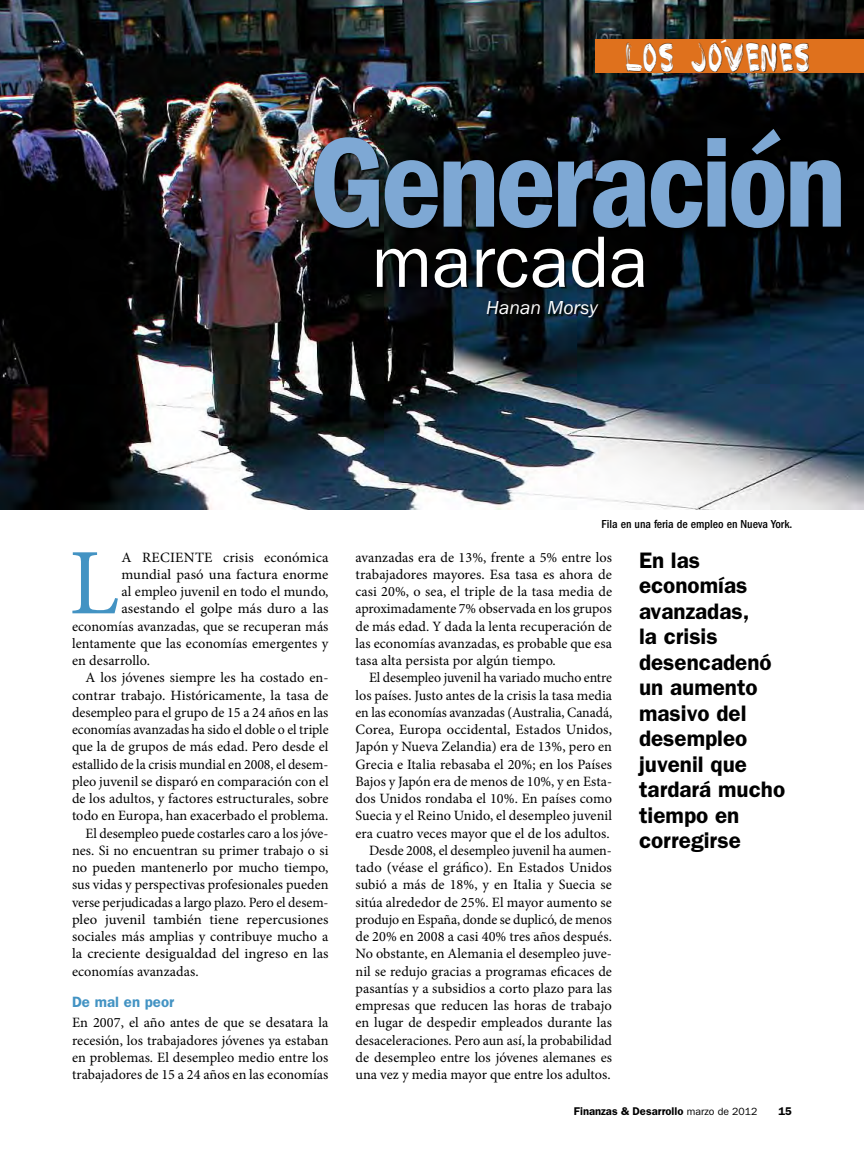
<style>
.page{position:relative;width:864px;height:1161px;background:#fff}
.page>*{position:absolute;margin:0;border:0;box-sizing:border-box;transform-origin:0 0}
.t1{font:132px "ITC Franklin Gothic Std Dm Cd";letter-spacing:-.035em;color:#7ea8d4}
.t2{font:93.9px "Minion Pro";color:#4393c3}
.t3{font:73.05px "ITC Franklin Gothic Std";color:#fff}
.t4{font:28.5px "Brushed";letter-spacing:.07em;color:#fff}
.t5{font:600 22.5px/25.5px "ITC Franklin Gothic Std";color:#000}
.t6{font:21px "ITC Franklin Gothic Std Hvy It";color:#fff}
.t7{font:italic 19.5px "ITC Franklin Gothic Std";color:#fff}
.t8{font:600 15px "ITC Franklin Gothic Std";letter-spacing:.005em;color:#4393c3}
.t9{font:14.25px/17.2px "Minion Pro";color:#000;text-align:justify}
.t10{font:500 condensed 12px "ITC Franklin Gothic Std";color:#000}
.t11{font:600 11.25px "ITC Franklin Gothic Std";color:#000}
.s1{font-weight:400;font-size:10.5px}
</style>
<div class="page">
<img style="left:0;top:0;width:864px;height:509px">
<div style="left:378px;top:237px;width:268px;height:52px;background:#000;opacity:.75"></div>
<div style="left:315px;top:129px;width:528px;height:102px;background:#000"></div>
<div style="left:488px;top:303px;width:112px;height:16px;background:#000;opacity:.75"></div>
<div style="left:595px;top:39px;width:269px;height:34px;background:#df711d"></div>
<div style="left:626px;top:43px;width:183px;height:29px;background:#000;opacity:.75"></div>
<p class="t6" style="left:717px;top:36px;width:12px">´</p>
<p class="t4" style="left:626px;top:43px;width:185px">LOS JOVENES</p>
<p class="t1" style="left:309px;top:107px;width:539px">Generación</p>
<p class="t3" style="left:372px;top:220px;width:278px">marcada</p>
<p class="t7" style="left:486px;top:297px;width:113px">Hanan Morsy</p>
<p class="t2" style="left:69px;top:520px;width:52px">L</p>
<p class="t9" style="left:122px;top:548px;width:31px">a reciente</p>
<p class="t9" style="left:223px;top:548px;width:107px">crisis económica</p>
<p class="t9" style="left:121px;top:566px;width:209px">mundial pasó una factura enorme</p>
<p class="t9" style="left:121px;top:583px;width:209px">al empleo juvenil en todo el mundo,</p>
<p class="t9" style="left:121px;top:600px;width:209px">asestando el golpe más duro a las</p>
<p class="t9" style="left:72px;top:617px;width:258px">economías avanzadas, que se recuperan más</p>
<p class="t9" style="left:72px;top:635px;width:258px">lentamente que las economías emergentes y</p>
<p class="t9" style="left:72px;top:652px;width:80px">en desarrollo.</p>
<p class="t9" style="left:86px;top:669px;width:245px">A los jóvenes siempre les ha costado en-</p>
<p class="t9" style="left:72px;top:686px;width:258px">contrar trabajo. Históricamente, la tasa de</p>
<p class="t9" style="left:72px;top:704px;width:258px">desempleo para el grupo de 15 a 24 años en las</p>
<p class="t9" style="left:72px;top:721px;width:258px">economías avanzadas ha sido el doble o el triple</p>
<p class="t9" style="left:72px;top:738px;width:258px">que la de grupos de más edad. Pero desde el</p>
<p class="t9" style="left:72px;top:755px;width:258px">estallido de la crisis mundial en 2008, el desem-</p>
<p class="t9" style="left:72px;top:773px;width:258px">pleo juvenil se disparó en comparación con el</p>
<p class="t9" style="left:72px;top:790px;width:258px">de los adultos, y factores estructurales, sobre</p>
<p class="t9" style="left:72px;top:807px;width:258px">todo en Europa, han exacerbado el problema.</p>
<p class="t9" style="left:86px;top:824px;width:245px">El desempleo puede costarles caro a los jóve-</p>
<p class="t9" style="left:72px;top:842px;width:258px">nes. Si no encuentran su primer trabajo o si</p>
<p class="t9" style="left:72px;top:859px;width:258px">no pueden mantenerlo por mucho tiempo,</p>
<p class="t9" style="left:72px;top:876px;width:258px">sus vidas y perspectivas profesionales pueden</p>
<p class="t9" style="left:72px;top:893px;width:258px">verse perjudicadas a largo plazo. Pero el desem-</p>
<p class="t9" style="left:72px;top:911px;width:258px">pleo juvenil también tiene repercusiones</p>
<p class="t9" style="left:72px;top:928px;width:258px">sociales más amplias y contribuye mucho a</p>
<p class="t9" style="left:72px;top:945px;width:258px">la creciente desigualdad del ingreso en las</p>
<p class="t9" style="left:72px;top:962px;width:128px">economías avanzadas.</p>
<p class="t8" style="left:72px;top:993px;width:104px">De mal en peor</p>
<p class="t9" style="left:72px;top:1014px;width:258px">En 2007, el año antes de que se desatara la recesión, los trabajadores jóvenes ya estaban en problemas. El desempleo medio entre los trabajadores de 15 a 24 años en las economías</p>
<p class="t10" style="left:601px;top:518px;width:192px">Fila en una feria de empleo en Nueva York.</p>
<p class="t9" style="left:356px;top:548px;width:258px">avanzadas era de 13%, frente a 5% entre los</p>
<p class="t9" style="left:356px;top:566px;width:258px">trabajadores mayores. Esa tasa es ahora de</p>
<p class="t9" style="left:356px;top:583px;width:258px">casi 20%, o sea, el triple de la tasa media de</p>
<p class="t9" style="left:356px;top:600px;width:258px">aproximadamente 7% observada en los grupos</p>
<p class="t9" style="left:356px;top:617px;width:258px">de más edad. Y dada la lenta recuperación de</p>
<p class="t9" style="left:356px;top:635px;width:258px">las economías avanzadas, es probable que esa</p>
<p class="t9" style="left:356px;top:652px;width:202px">tasa alta persista por algún tiempo.</p>
<p class="t9" style="left:369px;top:669px;width:244px">El desempleo juvenil ha variado mucho entre</p>
<p class="t9" style="left:356px;top:686px;width:258px">los países. Justo antes de la crisis la tasa media</p>
<p class="t9" style="left:356px;top:704px;width:258px">en las economías avanzadas (Australia, Canadá,</p>
<p class="t9" style="left:356px;top:721px;width:258px">Corea, Europa occidental, Estados Unidos,</p>
<p class="t9" style="left:356px;top:738px;width:258px">Japón y Nueva Zelandia) era de 13%, pero en</p>
<p class="t9" style="left:356px;top:755px;width:258px">Grecia e Italia rebasaba el 20%; en los Países</p>
<p class="t9" style="left:356px;top:773px;width:258px">Bajos y Japón era de menos de 10%, y en Esta-</p>
<p class="t9" style="left:356px;top:790px;width:258px">dos Unidos rondaba el 10%. En países como</p>
<p class="t9" style="left:356px;top:807px;width:258px">Suecia y el Reino Unido, el desempleo juvenil</p>
<p class="t9" style="left:356px;top:824px;width:256px">era cuatro veces mayor que el de los adultos.</p>
<p class="t9" style="left:369px;top:842px;width:244px">Desde 2008, el desempleo juvenil ha aumen-</p>
<p class="t9" style="left:356px;top:859px;width:258px">tado (véase el gráfico). En Estados Unidos</p>
<p class="t9" style="left:356px;top:876px;width:258px">subió a más de 18%, y en Italia y Suecia se</p>
<p class="t9" style="left:356px;top:893px;width:258px">sitúa alrededor de 25%. El mayor aumento se</p>
<p class="t9" style="left:356px;top:911px;width:258px">produjo en España, donde se duplicó, de menos</p>
<p class="t9" style="left:356px;top:928px;width:258px">de 20% en 2008 a casi 40% tres años después.</p>
<p class="t9" style="left:356px;top:945px;width:258px">No obstante, en Alemania el desempleo juve-</p>
<p class="t9" style="left:356px;top:962px;width:258px">nil se redujo gracias a programas eficaces de</p>
<p class="t9" style="left:356px;top:980px;width:258px">pasantías y a subsidios a corto plazo para las</p>
<p class="t9" style="left:356px;top:997px;width:258px">empresas que reducen las horas de trabajo</p>
<p class="t9" style="left:356px;top:1014px;width:258px">en lugar de despedir empleados durante las</p>
<p class="t9" style="left:356px;top:1031px;width:258px">desaceleraciones. Pero aun así, la probabilidad</p>
<p class="t9" style="left:356px;top:1049px;width:258px">de desempleo entre los jóvenes alemanes es</p>
<p class="t9" style="left:356px;top:1066px;width:257px">una vez y media mayor que entre los adultos.</p>
<p class="t5" style="left:639px;top:547px;width:148px">En las economías avanzadas,<br>la crisis desencadenó un aumento masivo del desempleo juvenil que tardará mucho tiempo en corregirse</p>
<p class="t11" style="left:574px;top:1104px;width:185px">Finanzas &amp; Desarrollo <span class="s1">marzo de 2012</span></p>
<p class="t11" style="left:779px;top:1104px;width:15px">15</p>
</div>
